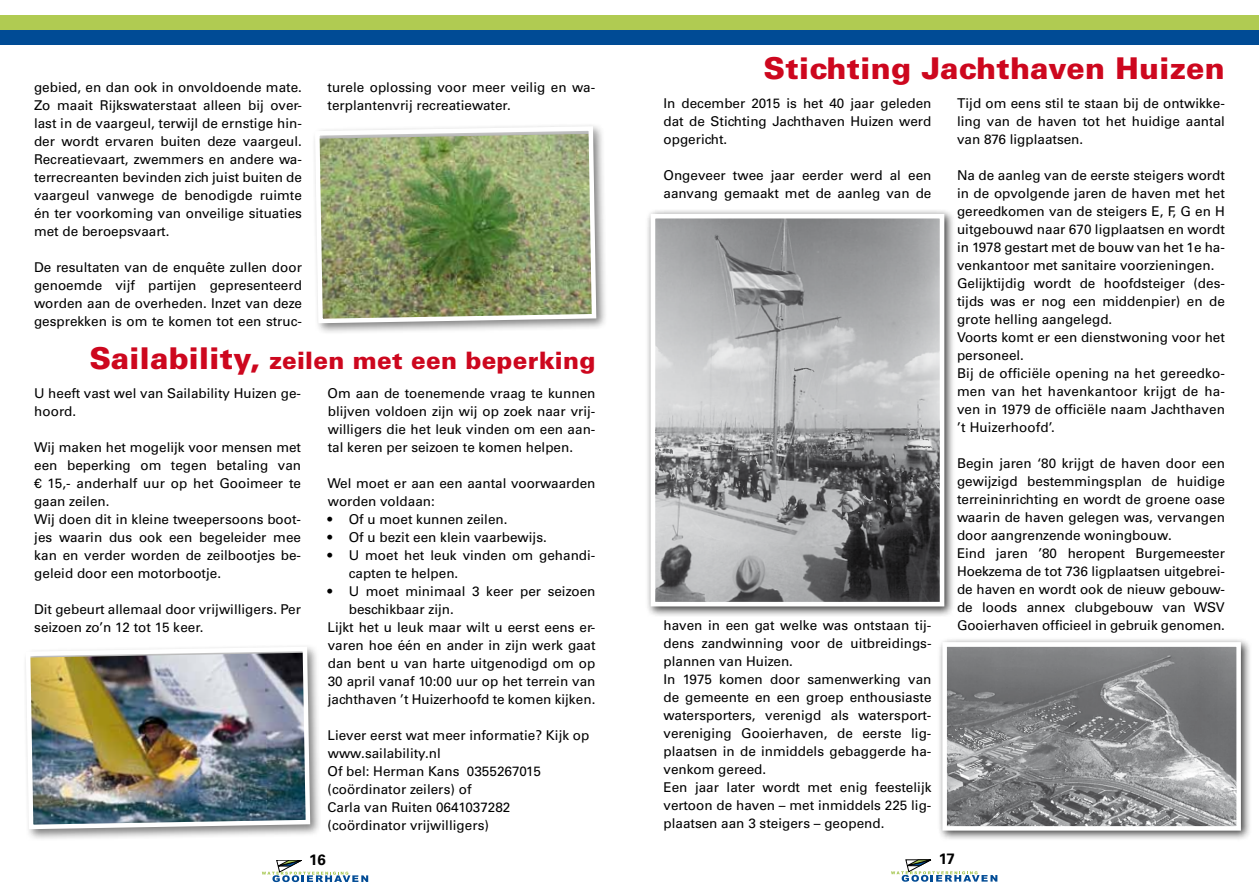
<style>
.page{position:relative;width:1259px;height:893px;background:#fff}
.page>*{position:absolute;margin:0;border:0;box-sizing:border-box;transform-origin:0 0}
.t1{font:900 30px "Univers";letter-spacing:.01em;color:#cd071e}
.t2{font:900 24px "Univers";letter-spacing:.01em;color:#cd071e}
.t3{font:700 15px "Univers";color:#000}
.t4{font:13.5px/18px "Univers";color:#000}
.s1{font-size:30px}
</style>
<div class="page">
<div style="left:0;top:15px;width:1259px;height:15px;background:#b0cb52"></div>
<div style="left:0;top:30px;width:1259px;height:15px;background:#004b95"></div>
<svg style="left:262px;top:860px;width:106px;height:22px"></svg>
<svg style="left:891px;top:859px;width:106px;height:23px"></svg>
<div style="left:22px;top:643px;width:301px;height:198px;background:#000;opacity:.5"></div>
<img style="left:24px;top:644px;width:288px;height:187px">
<div style="left:311px;top:123px;width:297px;height:213px;background:#000;opacity:.5"></div>
<img style="left:313px;top:124px;width:285px;height:202px">
<div style="left:937px;top:637px;width:315px;height:204px;background:#000;opacity:.75"></div>
<img style="left:947px;top:647px;width:289px;height:179px">
<img style="left:947px;top:727px;width:88px;height:91px">
<div style="left:942px;top:642px;width:299px;height:189px;border:4px solid #fff"></div>
<div style="left:645px;top:209px;width:310px;height:408px;background:#000;opacity:.75"></div>
<img style="left:656px;top:220px;width:282px;height:380px">
<img style="left:656px;top:391px;width:282px;height:141px">
<img style="left:656px;top:424px;width:124px;height:86px">
<img style="left:656px;top:446px;width:17px;height:21px">
<img style="left:916px;top:423px;width:22px;height:25px">
<img style="left:784px;top:429px;width:33px;height:27px">
<img style="left:782px;top:241px;width:3px;height:30px">
<img style="left:794px;top:368px;width:20px;height:4px">
<div style="left:650px;top:214px;width:294px;height:392px;border:5px solid #fff"></div>
<p class="t4" style="left:34px;top:79px;width:269px;text-align:justify">gebied, en dan ook in onvoldoende mate.<br>Zo maait Rijkswaterstaat alleen bij over&shy;last in de vaargeul, terwijl de ernstige hin&shy;der wordt ervaren buiten deze vaargeul.<br>Recreatievaart, zwemmers en andere wa&shy;terrecreanten bevinden zich juist buiten de vaargeul vanwege de benodigde ruimte én ter voorkoming van onveilige situaties met de beroepsvaart.</p>
<p class="t4" style="left:34px;top:259px;width:269px;text-align:justify">De resultaten van de enquête zullen door genoemde vijf partijen gepresenteerd worden aan de overheden. Inzet van deze gesprekken is om te komen tot een struc-</p>
<p class="t4" style="left:327px;top:79px;width:269px">turele oplossing voor meer veilig en wa&shy;terplantenvrij recreatiewater.</p>
<h2 class="t2" style="left:89px;top:346px;width:507px"><span class="s1">Sailability,</span> zeilen met een beperking</h2>
<p class="t4" style="left:34px;top:384px;width:268px">U heeft vast wel van Sailability Huizen ge&shy;hoord.</p>
<p class="t4" style="left:34px;top:438px;width:269px">Wij maken het mogelijk voor mensen met een beperking om tegen betaling van € 15,- anderhalf uur op het Gooimeer te gaan zeilen.<br>Wij doen dit in kleine tweepersoons boot&shy;jes waarin dus ook een begeleider mee kan en verder worden de zeilbootjes be&shy;geleid door een motorbootje.</p>
<p class="t4" style="left:34px;top:600px;width:268px">Dit gebeurt allemaal door vrijwilligers. Per seizoen zo’n 12 tot 15 keer.</p>
<p class="t4" style="left:327px;top:384px;width:269px;text-align:justify">Om aan de toenemende vraag te kunnen blijven voldoen zijn wij op zoek naar vrij&shy;willigers die het leuk vinden om een aan&shy;tal keren per seizoen te komen helpen.</p>
<p class="t4" style="left:327px;top:474px;width:269px">Wel moet er aan een aantal voorwaarden worden voldaan:</p>
<p class="t4" style="left:327px;top:510px;width:182px">• Of u moet kunnen zeilen.</p>
<p class="t4" style="left:327px;top:528px;width:221px">• Of u bezit een klein vaarbewijs.</p>
<p class="t4" style="left:349px;top:546px;width:248px;text-indent:-21px">• U moet het leuk vinden om gehandi&shy;capten te helpen.</p>
<p class="t4" style="left:327px;top:582px;width:269px">• U moet minimaal 3 keer per seizoen</p>
<p class="t4" style="left:349px;top:600px;width:107px">beschikbaar zijn.</p>
<p class="t4" style="left:327px;top:618px;width:269px">Lijkt het u leuk maar wilt u eerst eens er-</p>
<p class="t4" style="left:328px;top:636px;width:269px">varen hoe één en ander in zijn werk gaat</p>
<p class="t4" style="left:328px;top:654px;width:269px">dan bent u van harte uitgenodigd om op</p>
<p class="t4" style="left:328px;top:672px;width:269px">30 april vanaf 10:00 uur op het terrein van</p>
<p class="t4" style="left:328px;top:690px;width:269px">jachthaven ’t Huizerhoofd te komen kijken.</p>
<p class="t4" style="left:327px;top:726px;width:263px">Liever eerst wat meer informatie? Kijk op www.sailability.nl<br>Of bel: Herman Kans 0355267015 (coördinator zeilers) of<br>Carla van Ruiten 0641037282 (coördinator vrijwilligers)</p>
<h1 class="t1" style="left:763px;top:50px;width:463px">Stichting Jachthaven Huizen</h1>
<p class="t4" style="left:663px;top:95px;width:269px;text-align:justify">In december 2015 is het 40 jaar geleden dat de Stichting Jachthaven Huizen werd opgericht.</p>
<p class="t4" style="left:663px;top:167px;width:269px">Ongeveer twee jaar eerder werd al een aanvang gemaakt met de aanleg van de</p>
<p class="t4" style="left:663px;top:617px;width:269px">haven in een gat welke was ontstaan tij&shy;dens zandwinning voor de uitbreidings&shy;plannen van Huizen.<br>In 1975 komen door samenwerking van de gemeente en een groep enthousiaste watersporters, verenigd als watersport&shy;vereniging Gooierhaven, de eerste lig&shy;plaatsen in de inmiddels gebaggerde ha&shy;venkom gereed.<br>Een jaar later wordt met enig feestelijk vertoon de haven – met inmiddels 225 lig&shy;plaatsen aan 3 steigers – geopend.</p>
<p class="t4" style="left:957px;top:95px;width:269px;text-align:justify">Tijd om eens stil te staan bij de ontwikke&shy;ling van de haven tot het huidige aantal van 876 ligplaatsen.</p>
<p class="t4" style="left:957px;top:167px;width:269px">Na de aanleg van de eerste steigers wordt in de opvolgende jaren de haven met het gereedkomen van de steigers E, F, G en H uitgebouwd naar 670 ligplaatsen en wordt in 1978 gestart met de bouw van het 1e ha&shy;venkantoor met sanitaire voorzieningen.<br>Gelijktijdig wordt de hoofdsteiger (des&shy;tijds was er nog een middenpier) en de grote helling aangelegd.<br>Voorts komt er een dienstwoning voor het personeel.<br>Bij de officiële opening na het gereedko&shy;men van het havenkantoor krijgt de ha&shy;ven in 1979 de officiële naam Jachthaven ’t Huizerhoofd’.</p>
<p class="t4" style="left:957px;top:455px;width:269px">Begin jaren ‘80 krijgt de haven door een gewijzigd bestemmingsplan de huidige terreininrichting en wordt de groene oase waarin de haven gelegen was, vervangen door aangrenzende woningbouw.<br>Eind jaren ’80 heropent Burgemeester Hoekzema de tot 736 ligplaatsen uitgebrei&shy;de haven en wordt ook de nieuw gebouw&shy;de loods annex clubgebouw van WSV Gooierhaven officieel in gebruik genomen.</p>
<p class="t3" style="left:309px;top:851px;width:18px">16</p>
<p class="t3" style="left:938px;top:850px;width:18px">17</p>
</div>
